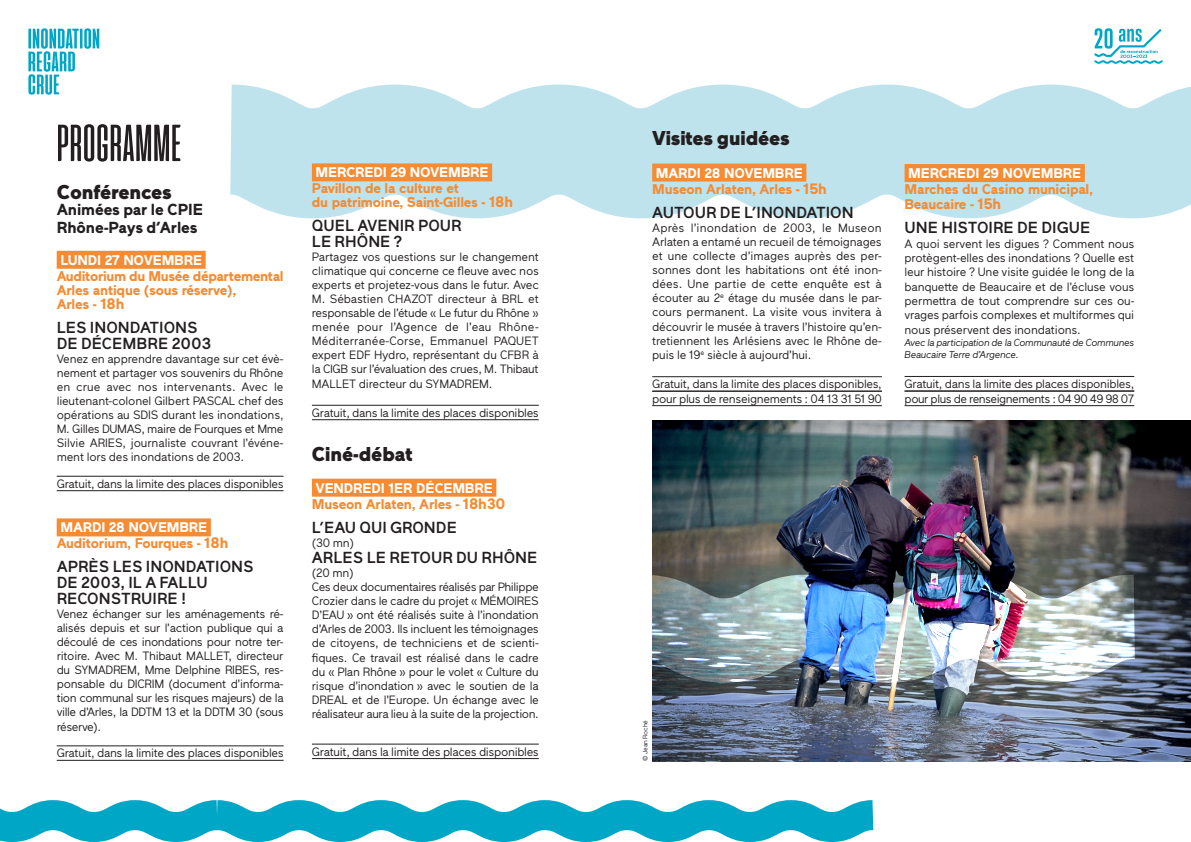
<style>
.page{position:relative;width:1191px;height:842px;background:#fff}
.page>*{position:absolute;margin:0;border:0;box-sizing:border-box;transform-origin:0 0}
.t1{font:52px "Cinematografica";letter-spacing:.01em;color:#231f20}
.t2{font:900 20px "Maax Trial";letter-spacing:-.005em;color:#231f20}
.t3{font:500 16px/16px "Maax Trial";color:#231f20}
.t4{font:700 16px/18px "Maax Trial";letter-spacing:-.005em;color:#231f20}
.t5{font:700 14px/14px "Maax";letter-spacing:-.015em;color:#f58b32}
.t6{font:700 14px "Maax Trial";letter-spacing:-.015em;color:#fff}
.t7{font:12px/14px "Maax";letter-spacing:-.025em;color:#231f20;text-align:justify}
.t8{font:italic 10px/11.3px "Maax";letter-spacing:-.03em;color:#231f20}
.t9{font:6.5px "Maax";color:#231f20}
.s1{font-size:15px}
</style>
<div class="page">
<svg style="left:1095px;top:28px;width:66px;height:2px"></svg>
<svg style="left:28px;top:28px;width:71px;height:67px"></svg>
<svg style="left:0;top:800px;width:187px;height:42px"></svg>
<svg style="left:187px;top:800px;width:687px;height:42px"></svg>
<svg style="left:121px;top:30px;width:1070px;height:221px"></svg>
<div style="left:652px;top:164px;width:154px;height:18px;background:#f58b32"></div>
<hr style="left:652px;top:376px;width:230px;height:1px;background:#231f20">
<hr style="left:652px;top:391px;width:230px;height:1px;background:#231f20">
<hr style="left:652px;top:405px;width:230px;height:1px;background:#231f20">
<div style="left:904px;top:164px;width:180px;height:18px;background:#f58b32"></div>
<hr style="left:904px;top:376px;width:230px;height:1px;background:#231f20">
<hr style="left:904px;top:391px;width:230px;height:1px;background:#231f20">
<hr style="left:904px;top:405px;width:230px;height:1px;background:#231f20">
<img style="left:652px;top:421px;width:539px;height:340px">
<img style="left:652px;top:574px;width:483px;height:110px">
<div style="left:57px;top:251px;width:149px;height:18px;background:#f58b32"></div>
<hr style="left:57px;top:476px;width:226px;height:1px;background:#231f20">
<hr style="left:57px;top:490px;width:226px;height:1px;background:#231f20">
<div style="left:57px;top:518px;width:154px;height:18px;background:#f58b32"></div>
<hr style="left:57px;top:746px;width:226px;height:1px;background:#231f20">
<hr style="left:57px;top:760px;width:226px;height:1px;background:#231f20">
<div style="left:312px;top:163px;width:180px;height:18px;background:#f58b32"></div>
<hr style="left:312px;top:405px;width:227px;height:1px;background:#231f20">
<hr style="left:312px;top:419px;width:227px;height:1px;background:#231f20">
<div style="left:312px;top:479px;width:184px;height:18px;background:#f58b32"></div>
<hr style="left:312px;top:744px;width:227px;height:1px;background:#231f20">
<hr style="left:312px;top:758px;width:227px;height:1px;background:#231f20">
<h1 class="t1" style="left:57px;top:116px;width:126px">PROGRAMME</h1>
<h2 class="t2" style="left:57px;top:181px;width:116px">Conférences</h2>
<h3 class="t4" style="left:57px;top:200px;width:148px">ANIMÉES PAR LE CPIE<br>RHÔNE-PAYS D’ARLES</h3>
<p class="t6" style="left:60px;top:253px;width:141px">LUNDI 27 NOVEMBRE</p>
<p class="t5" style="left:57px;top:268px;width:228px">Auditorium du Musée départemental<br>Arles antique (sous réserve),<br>Arles - <span class="s1">18h</span></p>
<h3 class="t3" style="left:57px;top:319px;width:142px">LES INONDATIONS<br>DE DÉCEM</h3>
<h3 class="t3" style="left:136px;top:335px;width:76px">BRE 2003</h3>
<p class="t7" style="left:57px;top:351px;width:228px">Venez en apprendre davantage sur cet évè&shy;nement et partager vos souvenirs du Rhône en crue avec nos intervenants. Avec le lieutenant-colonel Gilbert PASCAL chef des opérations au SDIS durant les inondations, M. Gilles DUMAS, maire de Fourques et Mme Silvie Aries</p>
<p class="t7" style="left:57px;top:435px;width:228px;line-height:14.4px;text-indent:66px">, journaliste couvrant l’événe&shy;ment lors des inondations de 2003.</p>
<p class="t7" style="left:57px;top:476px;width:228px">Gratuit, dans la limite des places disponibles</p>
<p class="t6" style="left:60px;top:520px;width:147px">MARDI 28 NOVEM BRE</p>
<p class="t5" style="left:57px;top:536px;width:173px">Auditorium, Fourques - <span class="s1">18h</span></p>
<h3 class="t3" style="left:57px;top:559px;width:198px">APRÈS LES INONDATIONS<br>DE 2003, IL A FALLU<br>RECONSTRUIRE !</h3>
<p class="t7" style="left:57px;top:607px;width:228px">Venez échanger sur les aménagements ré&shy;alisés depuis et sur l’action publique qui a découlé de ces inondations pour notre ter&shy;ritoire. Avec M. Thibaut MALLET, directeur du SYMADREM, Mme Delphine RIBES, res&shy;ponsable du DICRIM (document d’informa&shy;tion communal sur les risques majeurs) de la ville d’Arles, la DDTM 13 et la DDTM 30 (sous réserve).</p>
<p class="t7" style="left:57px;top:745px;width:228px">Gratuit, dans la limite des places disponibles</p>
<p class="t6" style="left:316px;top:165px;width:57px">MERCREDI</p>
<p class="t6" style="left:390px;top:165px;width:98px">29 NOVEM BRE</p>
<p class="t5" style="left:312px;top:181px;width:203px">Pavillon de la culture et<br>du patrimoine, Saint-Gilles - <span class="s1">18h</span></p>
<h3 class="t3" style="left:312px;top:218px;width:57px">QUEL AVE</h3>
<h3 class="t3" style="left:312px;top:218px;width:151px;text-indent:76px">NIR POUR<br>LE RHÔNE ?</h3>
<p class="t7" style="left:312px;top:250px;width:228px">Partagez vos questions sur le changement climatique qui concerne ce fleuve avec nos experts et projetez-vous dans le futur. Avec M. Sébastien CHAZOT directeur à BRL et responsable de l’étude « Le futur du Rhône » menée pour l’Agence de l’eau Rhône-Méditerranée-Corse, Emmanuel PAQUET expert EDF Hydro, représentant du CFBR à la CIGB sur l’évaluation des crues, M. Thibaut MALLET directeur du SYMADREM.</p>
<p class="t7" style="left:312px;top:405px;width:228px">Gratuit, dans la limite des places disponibles</p>
<h2 class="t2" style="left:312px;top:443px;width:102px">Ciné-débat</h2>
<p class="t6" style="left:316px;top:480px;width:55px">VENDREDI</p>
<p class="t6" style="left:388px;top:480px;width:104px">1ER DÉCEMBRE</p>
<p class="t5" style="left:312px;top:496px;width:195px">Museon Arlaten, Arles - <span class="s1">18h30</span></p>
<h3 class="t3" style="left:312px;top:519px;width:144px">L’EAU QUI GRONDE</h3>
<p class="t7" style="left:312px;top:535px;width:44px">(30 mn)</p>
<h3 class="t3" style="left:312px;top:550px;width:225px">ARLES LE RETOUR DU RHÔNE</h3>
<p class="t7" style="left:312px;top:566px;width:228px;text-align:left">(20 mn)<br>Ces deux documentaires réalisés par Philippe Crozier dans le cadre du projet « MÉMOIRES D’EAU » ont été réalisés suite à l’inondation d’Arles de 2003. Ils incluent les témoignages de citoyens, de techniciens et de scienti&shy;fiques. Ce travail est réalisé dans le cadre du « Plan Rhône » pour le volet « Culture du risque d’inondation » avec le soutien de la DREAL et de l’Europe. Un échange avec le réalisateur aura lieu à la suite de la projection.</p>
<p class="t7" style="left:312px;top:744px;width:228px">Gratuit, dans la limite des places disponibles</p>
<h2 class="t2" style="left:652px;top:128px;width:139px">Visites guidées</h2>
<p class="t6" style="left:656px;top:165px;width:147px">MARDI 28 NOVEM BRE</p>
<p class="t5" style="left:652px;top:181px;width:176px">Museon Arlaten, Arles - <span class="s1">15h</span></p>
<h3 class="t3" style="left:652px;top:204px;width:203px">AUTOUR DE L’INONDATION</h3>
<p class="t7" style="left:652px;top:220px;width:231px">Après l’inondation de 2003, le Museon Arlaten a entamé un recueil de témoignages et une collecte d’images auprès des per&shy;sonnes dont les habitations ont été inon&shy;dées. Une partie de cette enquête est à écouter au 2<sup>e</sup> étage du musée dans le par&shy;cours permanent. La visite vous invitera à découvrir le musée à travers l’histoire qu’en&shy;tretiennent les Arlésiens avec le Rhône de&shy;puis le 19<sup>e</sup> siècle à aujourd’hui.</p>
<p class="t7" style="left:652px;top:376px;width:231px;line-height:14.5px">Gratuit, dans la limite des places disponibles, pour plus de renseignements : 04 13 31 51 90</p>
<p class="t6" style="left:908px;top:166px;width:57px">MERCREDI</p>
<p class="t6" style="left:983px;top:166px;width:98px">29 NOVEM BRE</p>
<p class="t5" style="left:904px;top:182px;width:190px;line-height:14.3px">Marches du Casino municipal,<br>Beaucaire - <span class="s1">15h</span></p>
<h3 class="t3" style="left:904px;top:220px;width:185px">UNE HISTOIRE DE DIGUE</h3>
<p class="t7" style="left:904px;top:236px;width:231px;line-height:14.4px">A quoi servent les digues ? Comment nous protègent-elles des inondations ? Quelle est leur histoire ? Une visite guidée le long de la banquette de Beaucaire et de l’écluse vous permettra de tout comprendre sur ces ou&shy;vrages parfois complexes et multiformes qui nous préservent des inondations.</p>
<p class="t8" style="left:904px;top:337px;width:231px">Avec la participation de la Communauté de Communes<br>Beaucaire Terre d’Argence.</p>
<p class="t7" style="left:904px;top:376px;width:231px;line-height:14.7px">Gratuit, dans la limite des places disponibles, pour plus de renseignements : 04 90 49 98 07</p>
<p class="t9" style="left:641px;top:761px;width:43px;rotate:-90deg">© Jean Roché</p>
</div>
